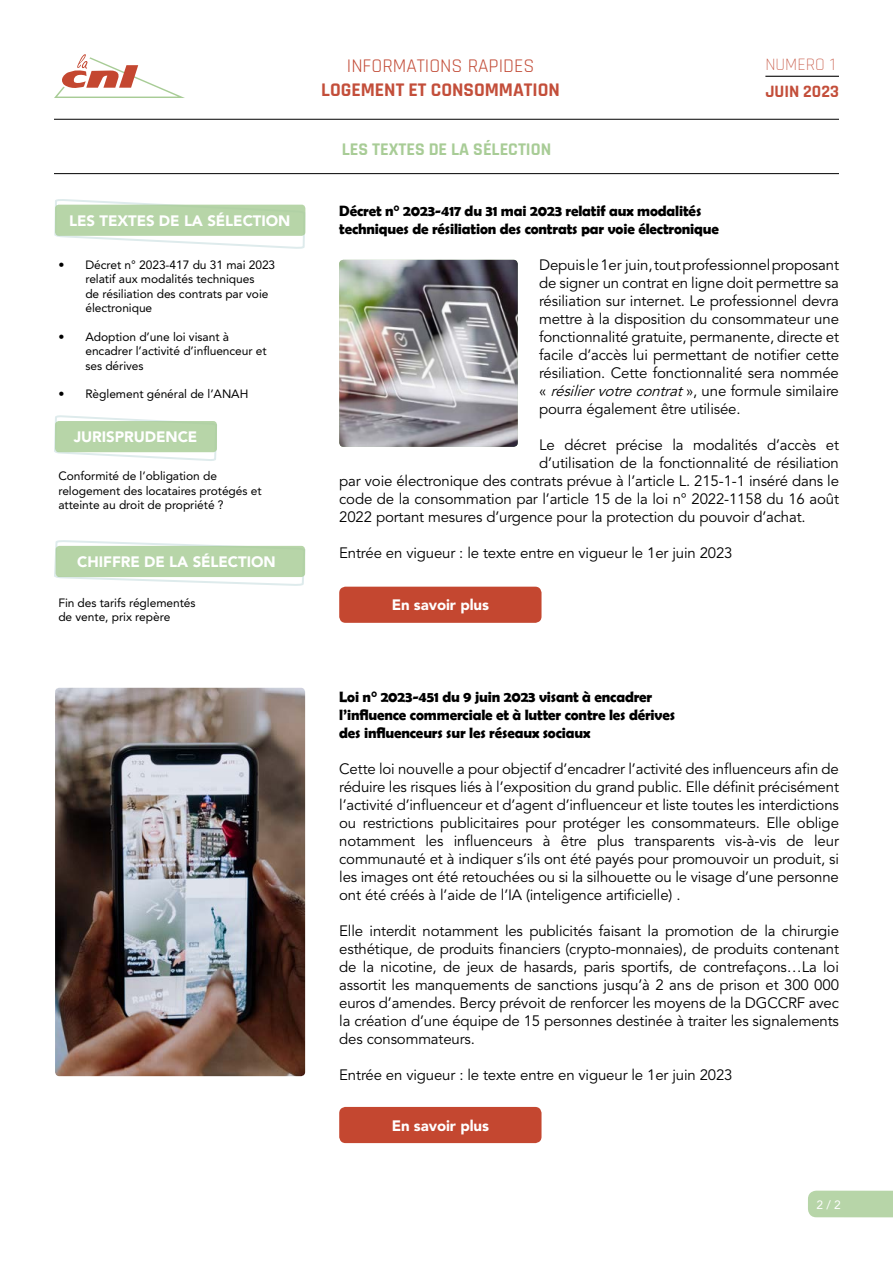
<style>
.page{position:relative;width:893px;height:1263px;background:#fff}
.page>*{position:absolute;margin:0;border:0;box-sizing:border-box;transform-origin:0 0}
.t1{font:700 19.5px "Rajdhani";color:#c34e3a}
.t2{font:19.5px "Rajdhani";color:#c34e3a}
.t3{font:700 18px "Rajdhani";color:#a8cc96}
.t4{font:700 17.55px "Rajdhani";color:#c34e3a}
.t5{font:300 17.55px "Rajdhani";color:#c34e3a}
.t6{font:15px/18px "Avenir LT Std";letter-spacing:-.01em;color:#000;text-align:justify}
.t7{font:700 15px/18px "Berlin Sans FB Demi";letter-spacing:-.01em;color:#000}
.t8{font:900 15px "Avenir LT Std";letter-spacing:-.005em;color:#fff}
.t9{font:12px/14.4px "Avenir LT Std";letter-spacing:-.005em;color:#000}
.t10{font:12px "Avenir LT Std";color:#fff}
.s1{font-style:italic}
</style>
<div class="page">
<hr style="left:765px;top:76px;width:74px;height:1px;background:#000">
<hr style="left:54px;top:119px;width:785px;height:1px;background:#000">
<hr style="left:54px;top:173px;width:785px;height:1px;background:#000">
<svg style="left:54px;top:54px;width:252px;height:195px"></svg>
<svg style="left:54px;top:415px;width:163px;height:46px"></svg>
<svg style="left:54px;top:540px;width:252px;height:46px"></svg>
<div style="left:55px;top:205px;width:250px;height:31px;background:#b7d5a8;border-radius:4px"></div>
<div style="left:55px;top:421px;width:162px;height:31px;background:#b7d5a8;border-radius:4px"></div>
<div style="left:56px;top:546px;width:249px;height:31px;background:#b7d5a8;border-radius:4px"></div>
<div style="left:339px;top:587px;width:202px;height:36px;background:#c44730;border-radius:6px"></div>
<img style="left:339px;top:260px;width:179px;height:187px">
<div style="left:339px;top:1107px;width:202px;height:36px;background:#c44730;border-radius:6px"></div>
<img style="left:55px;top:688px;width:250px;height:388px">
<div style="left:808px;top:1190px;width:85px;height:27px;background:#b7d5a8"></div>
<p class="t8" style="left:69px;top:212px;width:223px">LES TEXTES DE LA SÉLECTION</p>
<p class="t9" style="left:85px;top:258px;width:191px;text-indent:-27px">• Décret n° 2023-417 du 31 mai 2023 relatif aux modalités techniques<br>de résiliation des contrats par voie électronique</p>
<p class="t9" style="left:85px;top:330px;width:183px;text-indent:-27px">• Adoption d’une loi visant à encadrer l’activité d’influenceur et ses dérives</p>
<p class="t9" style="left:58px;top:387px;width:191px">• Règlement général de l’ANAH</p>
<p class="t8" style="left:74px;top:428px;width:125px">JURISPRUDENCE</p>
<p class="t9" style="left:58px;top:469px;width:205px">Conformité de l’obligation de relogement des locataires protégés et atteinte au droit de propriété ?</p>
<p class="t8" style="left:77px;top:553px;width:200px">CHIFFRE DE LA SÉLECTION</p>
<p class="t9" style="left:58px;top:596px;width:139px">Fin des tarifs réglementés de vente, prix repère</p>
<p class="t5" style="left:765px;top:55px;width:71px">NUMERO 1</p>
<h1 class="t2" style="left:347px;top:55px;width:189px">INFORMATIONS RAPIDES</h1>
<h1 class="t1" style="left:321px;top:78px;width:240px">LOGEMENT ET CONSOMMATION</h1>
<p class="t4" style="left:765px;top:81px;width:75px">JUIN 2023</p>
<p class="t3" style="left:342px;top:138px;width:211px">LES TEXTES DE LA SÉLECTION</p>
<p class="t7" style="left:339px;top:202px;width:381px">Décret n° 2023-417 du 31 mai 2023 relatif aux modalités techniques de résiliation des contrats par voie électronique</p>
<p class="t6" style="left:539px;top:256px;width:301px">Depuis le 1er juin, tout professionnel proposant de signer un contrat en ligne doit permettre sa résiliation sur internet. Le professionnel devra mettre à la disposition du consommateur une fonctionnalité gratuite, permanente, directe et facile d’accès lui permettant de notifier cette résiliation. Cette fonctionnalité sera nommée « <span class="s1">résiliervotrecontrat</span>» , u n e fo r m u l e s i m i l a i re pourra également être utilisée.</p>
<p class="t6" style="left:539px;top:436px;width:301px">Le décret précise la modalités d’accès et</p>
<p class="t6" style="left:539px;top:454px;width:301px">d’utilisation de la fonctionnalité de résiliation</p>
<p class="t6" style="left:339px;top:472px;width:501px">par voie électronique des contrats prévue à l’article L. 215-1-1 inséré dans le</p>
<p class="t6" style="left:339px;top:490px;width:501px">code de la consommation par l’article 15 de la loi n° 2022-1158 du 16 août</p>
<p class="t6" style="left:339px;top:508px;width:468px">2022 portant mesures d’urgence pour la protection du pouvoir d’achat.</p>
<p class="t6" style="left:339px;top:544px;width:395px">Entrée en vigueur : le texte entre en vigueur le 1er juin 2023</p>
<p class="t8" style="left:392px;top:596px;width:99px">EN SAVOIR PLUS</p>
<p class="t7" style="left:339px;top:688px;width:337px">Loi n° 2023-451 du 9 juin 2023 visant à encadrer l’influence commerciale et à lutter contre les dérives des influenceurs sur les réseaux sociaux</p>
<p class="t6" style="left:339px;top:760px;width:501px">Cette loi nouvelle a pour objectif d’encadrer l’activité des influenceurs afin de réduire les risques liés à l’exposition du grand public. Elle définit précisément l’activité d’influenceur et d’agent d’influenceur et liste toutes les interdictions ou restrictions publicitaires pour protéger les consommateurs. Elle oblige notamment les influenceurs à être plus transparents vis-à-vis de leur communauté et à indiquer s’ils ont été payés pour promouvoir un produit, si les images ont été retouchées ou si la silhouette ou le visage d’une personne ont été créés à l’aide de l’IA (inteligence artificielle) .</p>
<p class="t6" style="left:339px;top:922px;width:501px">Elle interdit notamment les publicités faisant la promotion de la chirurgie esthétique, de produits financiers (crypto-monnaies), de produits contenant de la nicotine, de jeux de hasards, paris sportifs, de contrefaçons…La loi assortit les manquements de sanctions jusqu’à 2 ans de prison et 300 000 euros d’amendes. Bercy prévoit de renforcer les moyens de la DGCCRF avec la création d’une équipe de 15 personnes destinée à traiter les signalements des consommateurs.</p>
<p class="t6" style="left:339px;top:1066px;width:395px">Entrée en vigueur : le texte entre en vigueur le 1er juin 2023</p>
<p class="t8" style="left:392px;top:1116px;width:99px">EN SAVOIR PLUS</p>
<p class="t10" style="left:816px;top:1197px;width:26px">2/2</p>
</div>
